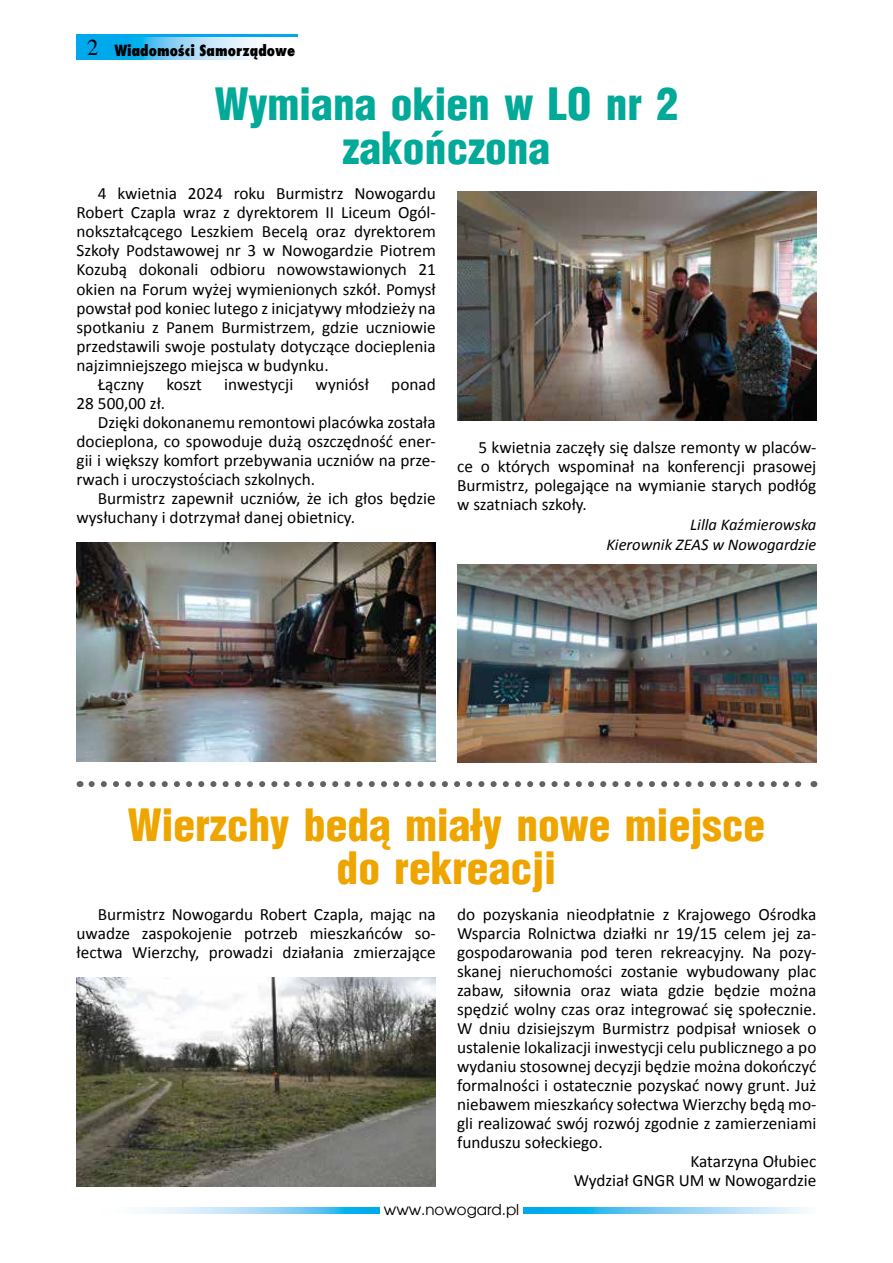
<style>
.page{position:relative;width:893px;height:1263px;background:#fff}
.page>*{position:absolute;margin:0;border:0;box-sizing:border-box;transform-origin:0 0}
.t1{font:900 43.5px/43.5px "Switzerland Cond";color:#efa500;text-align:center}
.t2{font:900 43.5px/43.5px "Switzerland Cond";color:#00a998;text-align:center}
.t3{font:17.25px/19px "Calibri";color:#000;text-align:justify}
.t4{font:italic 16.5px/19.8px "Calibri";color:#000;text-align:right}
.t5{font:800 15px "Fujiyama";color:#000}
.t6{font:15px "Avalon";color:#000}
.s1{font-family:"Times";font-weight:400;font-size:22.5px}
</style>
<div class="page">
<svg style="left:147px;top:1207px;width:658px;height:6px;background:#81d0f4"></svg>
<div style="left:380px;top:1203px;width:143px;height:15px;background:#fff"></div>
<div style="left:77px;top:34px;width:221px;height:26px;background:#00a8ec"></div>
<svg style="left:138px;top:37px;width:160px;height:23px;background:#b9e3f8"></svg>
<img style="left:457px;top:564px;width:359px;height:198px">
<img style="left:457px;top:192px;width:359px;height:228px">
<img style="left:77px;top:542px;width:359px;height:219px">
<img style="left:77px;top:978px;width:359px;height:208px">
<svg style="left:92px;top:781px;width:710px;height:6px"></svg>
<p class="t5" style="left:87px;top:40px;width:210px"><span class="s1">2</span> Wiadomości Samorządowe</p>
<h1 class="t2" style="left:215px;top:81px;width:465px">Wymiana okien w LO nr 2 zakończona</h1>
<p class="t3" style="left:98px;top:184px;width:340px">4 kwietnia 2024 roku Burmistrz Nowogardu</p>
<p class="t3" style="left:77px;top:203px;width:361px">Robert Czapla wraz z dyrektorem II Liceum Ogól-</p>
<p class="t3" style="left:77px;top:222px;width:361px">nokształcącego Leszkiem Becelą oraz dyrektorem</p>
<p class="t3" style="left:77px;top:241px;width:361px">Szkoły Podstawowej nr 3 w Nowogardzie Piotrem</p>
<p class="t3" style="left:77px;top:260px;width:361px">Kozubą dokonali odbioru nowowstawionych 21</p>
<p class="t3" style="left:77px;top:279px;width:361px">okien na Forum wyżej wymienionych szkół. Pomysł</p>
<p class="t3" style="left:77px;top:298px;width:361px">powstał pod koniec lutego z inicjatywy młodzieży na</p>
<p class="t3" style="left:77px;top:317px;width:361px">spotkaniu z Panem Burmistrzem, gdzie uczniowie</p>
<p class="t3" style="left:77px;top:336px;width:361px">przedstawili swoje postulaty dotyczące docieplenia</p>
<p class="t3" style="left:77px;top:355px;width:254px">najzimniejszego miejsca w budynku.</p>
<p class="t3" style="left:98px;top:375px;width:48px">Łączny</p>
<p class="t3" style="left:166px;top:375px;width:37px">koszt</p>
<p class="t3" style="left:224px;top:375px;width:70px">inwestycji</p>
<p class="t3" style="left:316px;top:375px;width:55px">wyniósł</p>
<p class="t3" style="left:391px;top:375px;width:46px">ponad</p>
<p class="t3" style="left:77px;top:394px;width:90px">28 500,00 zł.</p>
<p class="t3" style="left:98px;top:413px;width:340px">Dzięki dokonanemu remontowi placówka została</p>
<p class="t3" style="left:77px;top:432px;width:361px">docieplona, co spowoduje dużą oszczędność ener-</p>
<p class="t3" style="left:77px;top:451px;width:361px">gii i większy komfort przebywania uczniów na prze-</p>
<p class="t3" style="left:77px;top:470px;width:240px">rwach i uroczystościach szkolnych.</p>
<p class="t3" style="left:98px;top:489px;width:340px">Burmistrz zapewnił uczniów, że ich głos będzie</p>
<p class="t3" style="left:77px;top:508px;width:280px">wysłuchany i dotrzymał danej obietnicy.</p>
<p class="t3" style="left:457px;top:438px;width:361px;text-indent:21px">5 kwietnia zaczęły się dalsze remonty w placów&shy;ce o których wspominał na konferencji prasowej Burmistrz, polegające na wymianie starych podłóg w szatniach szkoły.</p>
<p class="t4" style="left:606px;top:513px;width:212px">Lilla Kaźmierowska<br>Kierownik ZEAS w Nowogardzie</p>
<h1 class="t1" style="left:128px;top:802px;width:639px">Wierzchy bedą miały nowe miejsce do rekreacji</h1>
<p class="t3" style="left:457px;top:904px;width:361px">do pozyskania nieodpłatnie z Krajowego Ośrodka</p>
<p class="t3" style="left:457px;top:923px;width:361px">Wsparcia Rolnictwa działki nr 19/15 celem jej za-</p>
<p class="t3" style="left:457px;top:942px;width:361px">gospodarowania pod teren rekreacyjny. Na pozy-</p>
<p class="t3" style="left:457px;top:962px;width:361px">skanej nieruchomości zostanie wybudowany plac</p>
<p class="t3" style="left:457px;top:981px;width:361px">zabaw, siłownia oraz wiata gdzie będzie można</p>
<p class="t3" style="left:457px;top:1000px;width:361px">spędzić wolny czas oraz integrować się społecznie.</p>
<p class="t3" style="left:457px;top:1019px;width:361px">W dniu dzisiejszym Burmistrz podpisał wniosek o</p>
<p class="t3" style="left:457px;top:1038px;width:361px">ustalenie lokalizacji inwestycji celu publicznego a po</p>
<p class="t3" style="left:457px;top:1057px;width:361px">wydaniu stosownej decyzji będzie można dokończyć</p>
<p class="t3" style="left:457px;top:1076px;width:361px">formalności i ostatecznie pozyskać nowy grunt. Już</p>
<p class="t3" style="left:457px;top:1095px;width:361px">niebawem mieszkańcy sołectwa Wierzchy będą mo-</p>
<p class="t3" style="left:457px;top:1114px;width:361px">gli realizować swój rozwój zgodnie z zamierzeniami</p>
<p class="t3" style="left:457px;top:1133px;width:147px">funduszu sołeckiego.</p>
<p class="t3" style="left:690px;top:1152px;width:127px">Katarzyna Ołubiec</p>
<p class="t3" style="left:574px;top:1171px;width:244px">Wydział GNGR UM w Nowogardzie</p>
<p class="t3" style="left:77px;top:904px;width:361px;text-indent:21px">Burmistrz Nowogardu Robert Czapla, mając na uwadze zaspokojenie potrzeb mieszkańców so&shy;łectwa Wierzchy, prowadzi działania zmierzające</p>
<p class="t6" style="left:384px;top:1200px;width:137px">www.nowogard.pl</p>
</div>
